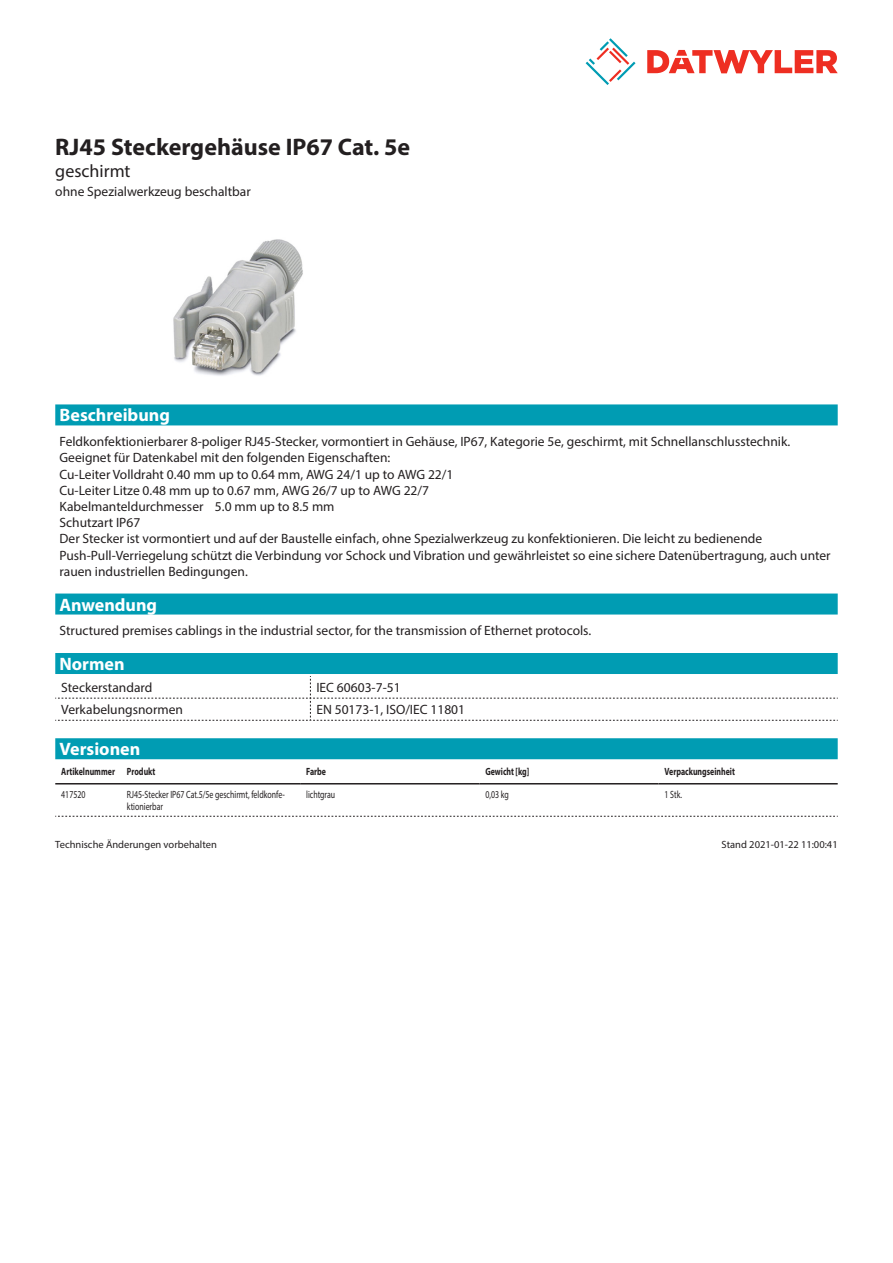
<style>
.page{position:relative;width:893px;height:1263px;background:#fff}
.page>*{position:absolute;margin:0;border:0;box-sizing:border-box;transform-origin:0 0}
.Product_Head{font:700 24px "Myriad Pro";color:#231f20}
.Standard_Head_Proper{font:700 18px "Myriad Pro";color:#fff}
.SubHead{font:18px "Myriad Pro";color:#231f20}
.Standard_text{font:13.5px/16.2px "Myriad Pro";color:#231f20}
.myriad_light_propert{font:13.5px "Myriad Pro";color:#231f20}
.myriadlight{font:10.5px/12.6px "Myriad Pro";color:#231f20;scale:.75 1}
.myriadbold{font:700 10.5px "Myriad Pro";color:#231f20;scale:.75 1}
.Footnote{font:10.5px "Myriad Pro";color:#231f20}
</style>
<div class="page">
<svg style="left:586px;top:38px;width:49px;height:47px"></svg>
<svg style="left:647px;top:50px;width:191px;height:23px"></svg>
<div style="left:55px;top:653px;width:783px;height:21px;background:#009cb3"></div>
<svg style="left:55px;top:676px;width:783px;height:45px"></svg>
<img style="left:173px;top:239px;width:130px;height:137px">
<div style="left:55px;top:738px;width:783px;height:21px;background:#009cb3"></div>
<hr style="left:55px;top:783px;width:66px;height:1px;background:#231f20">
<hr style="left:121px;top:783px;width:179px;height:1px;background:#231f20">
<hr style="left:300px;top:783px;width:179px;height:1px;background:#231f20">
<hr style="left:479px;top:783px;width:179px;height:1px;background:#231f20">
<hr style="left:658px;top:783px;width:180px;height:1px;background:#231f20">
<svg style="left:55px;top:816px;width:783px;height:1px"></svg>
<div style="left:55px;top:404px;width:783px;height:21px;background:#009cb3"></div>
<div style="left:55px;top:593px;width:783px;height:21px;background:#009cb3"></div>
<p class="Product_Head" style="left:55px;top:131px;width:356px">RJ45 Steckergehäuse IP67 Cat. 5e</p>
<p class="SubHead" style="left:55px;top:160px;width:77px">geschirmt</p>
<p class="Standard_text" style="left:55px;top:183px;width:197px">ohne Spezialwerkzeug beschaltbar</p>
<p class="Standard_Head_Proper" style="left:60px;top:404px;width:112px">Beschreibung</p>
<p class="Standard_text" style="left:60px;top:433px;width:773px">Feldkonfektionierbarer 8-poliger RJ45-Stecker, vormontiert in Gehäuse, IP67, Kategorie 5e, geschirmt, mit Schnellanschlusstechnik.<br>Geeignet für Datenkabel mit den folgenden Eigenschaften:<br>Cu-Leiter Volldraht 0.40 mm up to 0.64 mm, AWG 24/1 up to AWG 22/1<br>Cu-Leiter Litze 0.48 mm up to 0.67 mm, AWG 26/7 up to AWG 22/7<br>Kabelmanteldurchmesser 5.0 mm up to 8.5 mm<br>Schutzart IP67<br>Der Stecker ist vormontiert und auf der Baustelle einfach, ohne Spezialwerkzeug zu konfektionieren. Die leicht zu bedienende Push-Pull-Verriegelung schützt die Verbindung vor Schock und Vibration und gewährleistet so eine sichere Datenübertragung, auch unter rauen industriellen Bedingungen.</p>
<p class="Standard_Head_Proper" style="left:60px;top:593px;width:99px">Anwendung</p>
<p class="Standard_text" style="left:60px;top:622px;width:533px">Structured premises cablings in the industrial sector, for the transmission of Ethernet protocols.</p>
<p class="Standard_Head_Proper" style="left:60px;top:652px;width:67px">Normen</p>
<p class="myriad_light_propert" style="left:61px;top:679px;width:93px">Steckerstandard</p>
<p class="myriad_light_propert" style="left:316px;top:679px;width:86px">IEC 60603-7-51</p>
<p class="myriad_light_propert" style="left:61px;top:701px;width:123px">Verkabelungsnormen</p>
<p class="myriad_light_propert" style="left:316px;top:701px;width:150px">EN 50173-1, ISO/IEC 11801</p>
<p class="Standard_Head_Proper" style="left:60px;top:737px;width:82px">Versionen</p>
<p class="myriadbold" style="left:61px;top:765px;width:73px">Artikelnummer</p>
<p class="myriadbold" style="left:127px;top:765px;width:39px">Produkt</p>
<p class="myriadbold" style="left:306px;top:765px;width:28px">Farbe</p>
<p class="myriadbold" style="left:485px;top:765px;width:60px">Gewicht [kg]</p>
<p class="myriadbold" style="left:664px;top:765px;width:95px">Verpackungseinheit</p>
<p class="myriadlight" style="left:61px;top:788px;width:34px">417520</p>
<p class="myriadlight" style="left:127px;top:788px;width:212px">RJ45-Stecker IP67 Cat.5/5e geschirmt, feldkonfe&shy;ktionierbar</p>
<p class="myriadlight" style="left:306px;top:788px;width:40px">lichtgrau</p>
<p class="myriadlight" style="left:485px;top:788px;width:33px">0,03 kg</p>
<p class="myriadlight" style="left:664px;top:788px;width:25px">1 Stk.</p>
<p class="Footnote" style="left:55px;top:838px;width:163px">Technische Änderungen vorbehalten</p>
<p class="Footnote" style="left:722px;top:838px;width:118px">Stand 2021-01-22 11:00:41</p>
</div>
